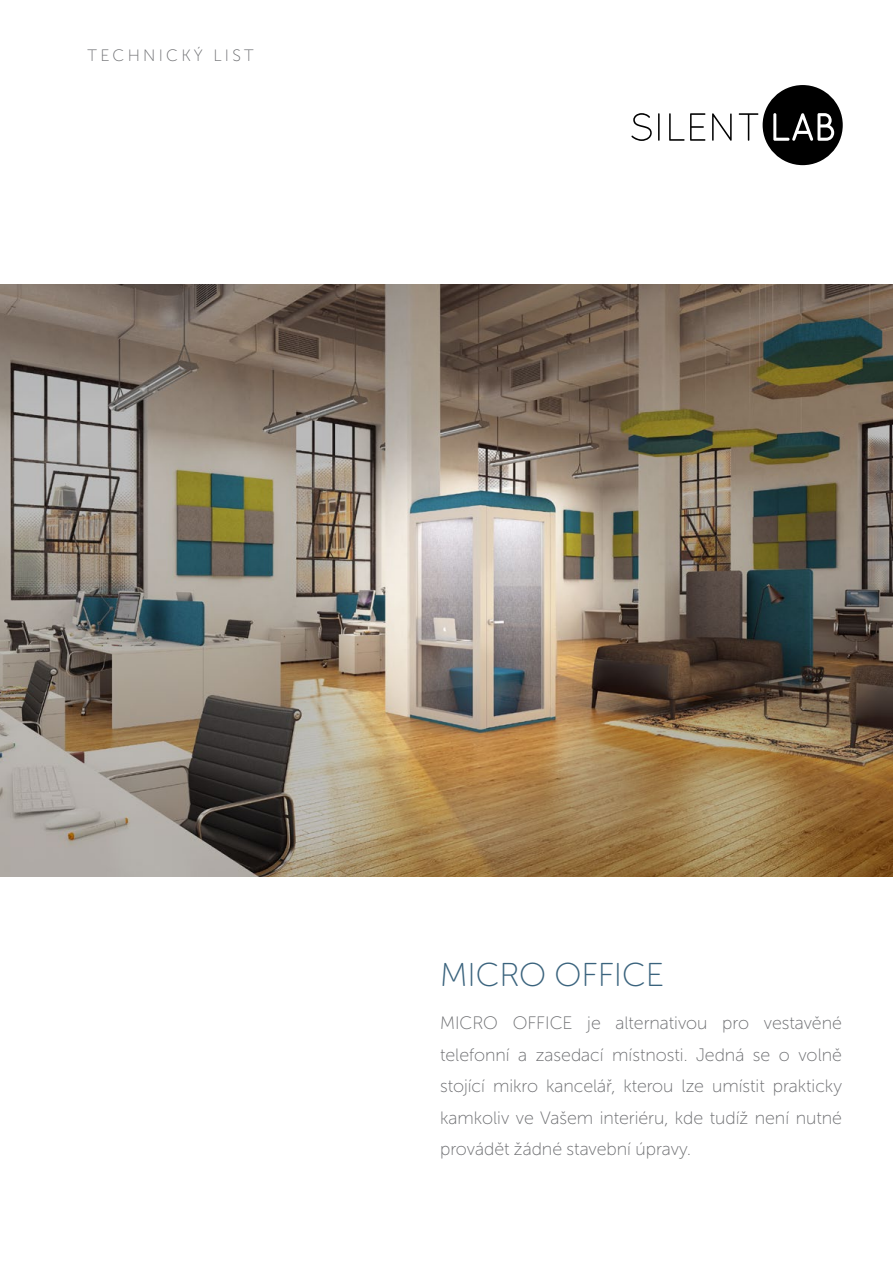
<style>
.page{position:relative;width:893px;height:1263px;background:#fff}
.page>*{position:absolute;margin:0;border:0;box-sizing:border-box;transform-origin:0 0}
.t1{font:33px "Museo Sans Rounded 100";color:#3a637d}
.t2{font:18px/31.5px "Museo Sans Rounded 100";color:#6d6e71;text-align:justify}
.t3{font:16.5px "Museo Sans Rounded 100";letter-spacing:.2em;color:#6d6e71}
</style>
<div class="page">
<img style="left:0;top:285px;width:893px;height:591px">
<div style="left:763px;top:85px;width:80px;height:80px;background:#000;border-radius:50%"></div>
<svg style="left:631px;top:113px;width:21px;height:28px"></svg>
<hr style="left:658px;top:113px;width:2px;height:28px;background:#000">
<svg style="left:669px;top:113px;width:36px;height:28px"></svg>
<svg style="left:712px;top:113px;width:20px;height:28px"></svg>
<svg style="left:739px;top:113px;width:19px;height:28px"></svg>
<svg style="left:773px;top:113px;width:61px;height:28px"></svg>
<p class="t3" style="left:88px;top:47px;width:168px">tec hnic ký li st</p>
<h1 class="t1" style="left:440px;top:957px;width:225px">MICRO OFFICE</h1>
<p class="t2" style="left:440px;top:1007px;width:403px">MICRO OFFICE je alternativou pro vestavěné telefonní a zasedací místnosti. Jedná se o volně stojící mikro kancelář, kterou lze umístit prakticky kamkoliv ve Vašem interiéru, kde tudíž není nutné provádět žádné stavební úpravy.</p>
</div>
